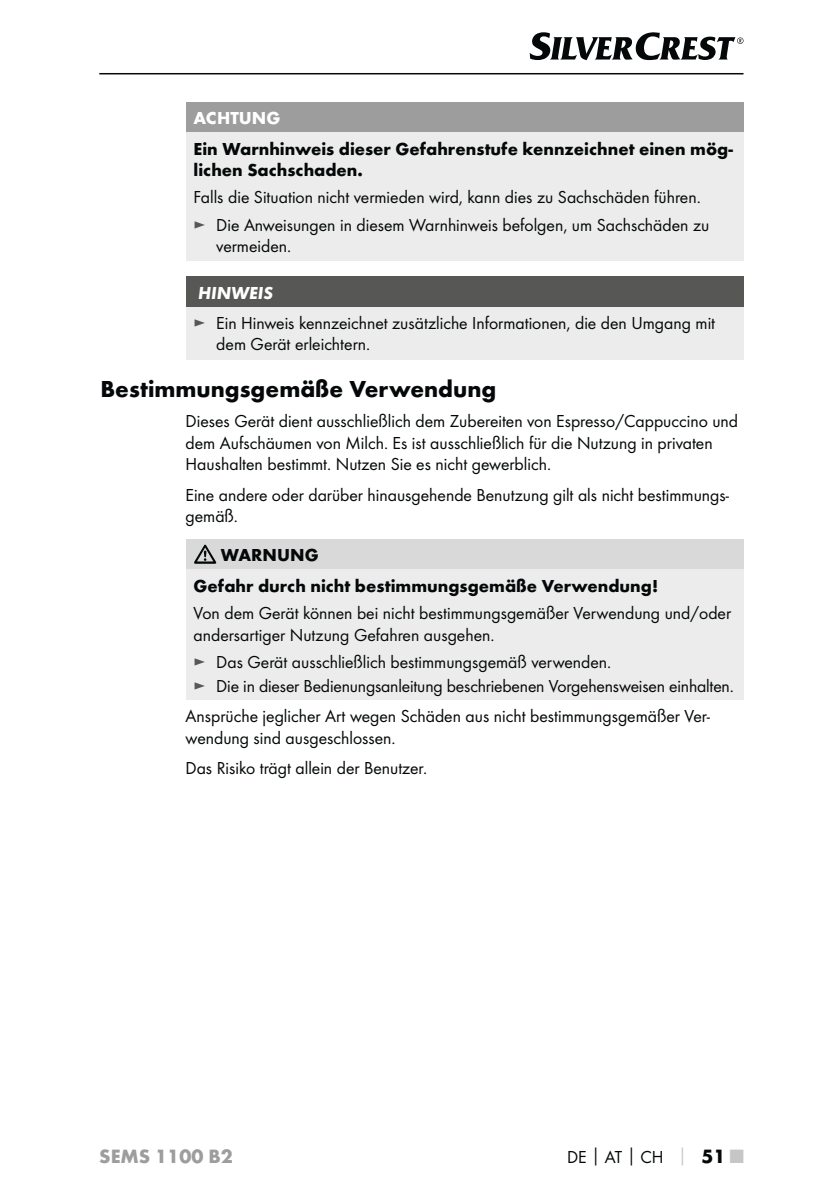
<style>
.page{position:relative;width:840px;height:1191px;background:#fff}
.page>*{position:absolute;margin:0;border:0;box-sizing:border-box;transform-origin:0 0}
.t1{font:700 24px "Futura";color:#040809}
.t2{font:700 20px "Futura";color:#9d9d9d}
.t3{font:18px/21.6px "Futura Boo";color:#040809}
.t4{font:700 18px/21.6px "Futura";color:#040809}
.t5{font:700 18px "Futura";color:#fff}
.t6{font:italic 700 18px "Futura";color:#fff}
.s1{color:#575756}
.s2{font-family:"Futura";font-weight:700}
.s3{font-family:"Futura";font-weight:700;color:#c7c6c6}
.s4{font-family:"Futura";font-weight:700;font-size:20px}
.s5{font-family:"Futura";font-weight:700;font-size:20px;color:#c7c6c6}
</style>
<div class="page">
<hr style="left:99px;top:73px;width:644px;height:1px;background:#040809">
<svg style="left:529px;top:32px;width:214px;height:28px"></svg>
<div style="left:185px;top:102px;width:558px;height:30px;background:#9d9d9d"></div>
<div style="left:185px;top:132px;width:558px;height:128px;background:#edecec"></div>
<div style="left:185px;top:277px;width:558px;height:30px;background:#575756"></div>
<div style="left:185px;top:307px;width:558px;height:52px;background:#edecec"></div>
<div style="left:185px;top:538px;width:558px;height:31px;background:#d9d9d9"></div>
<div style="left:185px;top:569px;width:558px;height:131px;background:#edecec"></div>
<svg style="left:194px;top:544px;width:22px;height:20px"></svg>
<p class="t5" style="left:193px;top:111px;width:88px">ACHTUNG</p>
<p class="t4" style="left:193px;top:139px;width:540px">Ein Warnhinweis dieser Gefahrenstufe kennzeichnet einen mög&shy;lichen Sachschaden.</p>
<p class="t3" style="left:193px;top:185px;width:517px;line-height:27.2px">Falls die Situation nicht vermieden wird, kann dies zu Sachschäden führen. <span class="s1">►</span> Die Anweisungen in diesem Warnhinweis befolgen, um Sachschäden zu</p>
<p class="t3" style="left:216px;top:236px;width:76px">vermeiden.</p>
<p class="t6" style="left:198px;top:287px;width:76px">HINWEIS</p>
<p class="t3" style="left:216px;top:313px;width:500px;text-indent:-23px"><span class="s1">►</span> Ein Hinweis kennzeichnet zusätzliche Informationen, die den Umgang mit dem Gerät erleichtern.</p>
<h1 class="t1" style="left:100px;top:380px;width:397px">Bestimmungsgemäße Verwendung</h1>
<p class="t3" style="left:185px;top:411px;width:553px">Dieses Gerät dient ausschließlich dem Zubereiten von Espresso/Cappuccino und dem Aufschäumen von Milch. Es ist ausschließlich für die Nutzung in privaten<br>Haushalten bestimmt. Nutzen Sie es nicht gewerblich.</p>
<p class="t3" style="left:185px;top:485px;width:544px">Eine andere oder darüber hinausgehende Benutzung gilt als nicht bestimmungs&shy;gemäß.</p>
<p class="t4" style="left:193px;top:542px;width:466px;line-height:30.2px;text-indent:27px">WARNUNG<br>Gefahr durch nicht bestimmungsgemäße Verwendung!</p>
<p class="t3" style="left:193px;top:603px;width:538px">Von dem Gerät können bei nicht bestimmungsgemäßer Verwendung und/oder andersartiger Nutzung Gefahren ausgehen.</p>
<p class="t3" style="left:193px;top:650px;width:541px;line-height:24.4px"><span class="s1">►</span> Das Gerät ausschließlich bestimmungsgemäß verwenden.<br><span class="s1">►</span> Die in dieser Bedienungsanleitung beschriebenen Vorgehensweisen einhalten.</p>
<p class="t3" style="left:185px;top:706px;width:525px">Ansprüche jeglicher Art wegen Schäden aus nicht bestimmungsgemäßer Ver&shy;wendung sind ausgeschlossen.</p>
<p class="t3" style="left:185px;top:758px;width:243px">Das Risiko trägt allein der Benutzer.</p>
<p class="t2" style="left:99px;top:1148px;width:135px">SEMS 1100 B2</p>
<p class="t3" style="left:567px;top:1146px;width:178px">DE<span class="s2">│</span>AT<span class="s2">│</span>CH <span class="s3">│</span> <span class="s4">51</span> <span class="s5">■</span></p>
</div>
